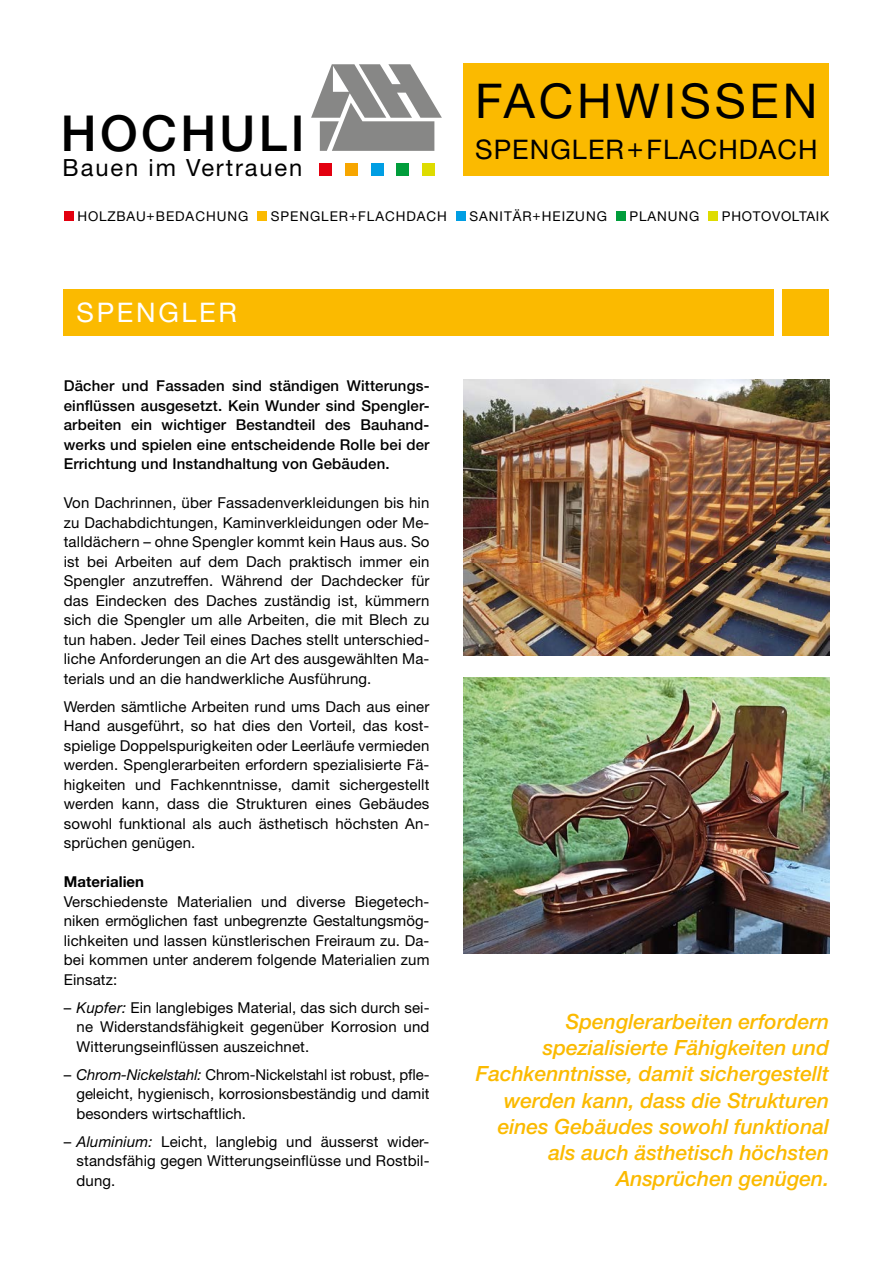
<style>
.page{position:relative;width:893px;height:1263px;background:#fff}
.page>*{position:absolute;margin:0;border:0;box-sizing:border-box;transform-origin:0 0}
.t1{font:500 49.65px "Helvetica Neue LT";letter-spacing:.07em;color:#000}
.t2{font:48px "Helvetica Neue LT";letter-spacing:.08em;color:#000}
.t3{font:27px "Helvetica Neue LT";letter-spacing:.04em;color:#000}
.t4{font:27px "Helvetica Neue LT";letter-spacing:.1em;color:#fff}
.t5{font:23.7px "Helvetica Neue LT";letter-spacing:.08em;color:#000}
.t6{font:italic 500 21px/26.2px "Helvetica Neue";color:#fbba00;text-align:right}
.t7{font:15px/19.5px "Helvetica Neue";letter-spacing:.01em;color:#000;text-align:justify}
.t8{font:500 15px/19.5px "Helvetica Neue";letter-spacing:.01em;color:#000;text-align:justify}
.t9{font:700 15px "Helvetica Neue";letter-spacing:.005em;color:#000}
.t10{font:13.5px "Helvetica Neue LT";letter-spacing:.07em;color:#000}
.t11{font:13.5px "Helvetica Neue LT";letter-spacing:.05em;color:#000}
.s1{font-style:italic}
</style>
<div class="page">
<div style="left:64px;top:289px;width:710px;height:47px;background:#fbba00"></div>
<div style="left:782px;top:289px;width:47px;height:47px;background:#fbba00"></div>
<svg style="left:311px;top:64px;width:131px;height:87px"></svg>
<div style="left:320px;top:163px;width:12px;height:13px;background:#e3000f"></div>
<div style="left:422px;top:163px;width:12px;height:13px;background:#dedc00"></div>
<div style="left:397px;top:163px;width:12px;height:13px;background:#009d3b"></div>
<div style="left:345px;top:163px;width:13px;height:13px;background:#f7a600"></div>
<div style="left:371px;top:163px;width:12px;height:13px;background:#009ee3"></div>
<img style="left:463px;top:379px;width:366px;height:277px">
<div style="left:64px;top:211px;width:10px;height:10px;background:#e3000f"></div>
<div style="left:257px;top:211px;width:10px;height:10px;background:#fbba00"></div>
<div style="left:456px;top:211px;width:10px;height:10px;background:#009ee3"></div>
<div style="left:616px;top:211px;width:9px;height:10px;background:#009d3b"></div>
<div style="left:708px;top:211px;width:10px;height:10px;background:#dedc00"></div>
<div style="left:463px;top:64px;width:366px;height:112px;background:#fbba00"></div>
<img style="left:463px;top:677px;width:366px;height:277px">
<h1 class="t1" style="left:61px;top:103px;width:245px">HOCHULI</h1>
<h3 class="t5" style="left:63px;top:153px;width:241px">Bauen im Vertrauen</h3>
<h2 class="t2" style="left:475px;top:73px;width:344px">FACHWISSEN</h2>
<h3 class="t3" style="left:475px;top:133px;width:344px">SPENGLER + FLACHDACH</h3>
<p class="t10" style="left:77px;top:208px;width:172px">HOLZBAU+BEDACHUNG</p>
<p class="t10" style="left:271px;top:208px;width:178px">SPENGLER+FLACHDACH</p>
<p class="t10" style="left:469px;top:208px;width:139px">SANITÄR+HEIZUNG</p>
<p class="t10" style="left:629px;top:208px;width:72px">PLANUNG</p>
<p class="t11" style="left:722px;top:208px;width:109px">PHOTOVOLTAIK</p>
<h3 class="t4" style="left:77px;top:296px;width:162px">SPENGLER</h3>
<p class="t8" style="left:64px;top:376px;width:367px">Dächer und Fassaden sind ständigen Witterungs&shy;einflüssen ausgesetzt. Kein Wunder sind Spengler&shy;arbeiten ein wichtiger Bestandteil des Bauhand&shy;werks und spielen eine entscheidende Rolle bei der Errichtung und Instandhaltung von Gebäuden.</p>
<p class="t7" style="left:64px;top:493px;width:367px">Von Dachrinnen, über Fassadenverkleidungen bis hin zu Dachabdichtungen, Kaminverkleidungen oder Me&shy;talldächern – ohne Spengler kommt kein Haus aus. So ist bei Arbeiten auf dem Dach praktisch immer ein Spengler anzutreffen. Während der Dachdecker für das Eindecken des Daches zuständig ist, kümmern sich die Spengler um alle Arbeiten, die mit Blech zu tun haben. Jeder Teil eines Daches stellt unterschied&shy;liche Anforderungen an die Art des ausgewählten Ma&shy;terials und an die handwerkliche Ausführung.</p>
<p class="t7" style="left:64px;top:696px;width:367px">Werden sämtliche Arbeiten rund ums Dach aus einer Hand ausgeführt, so hat dies den Vorteil, das kost&shy;spielige Doppelspurigkeiten oder Leerläufe vermieden werden. Spenglerarbeiten erfordern spezialisierte Fä&shy;higkeiten und Fachkenntnisse, damit sichergestellt werden kann, dass die Strukturen eines Gebäudes sowohl funktional als auch ästhetisch höchsten An&shy;sprüchen genügen.</p>
<p class="t9" style="left:64px;top:873px;width:82px">Materialien</p>
<p class="t7" style="left:64px;top:891px;width:367px">Verschiedenste Materialien und diverse Biegetech&shy;niken ermöglichen fast unbegrenzte Gestaltungsmög&shy;lichkeiten und lassen künstlerischen Freiraum zu. Da&shy;bei kommen unter anderem folgende Materialien zum Einsatz:</p>
<p class="t7" style="left:77px;top:997px;width:354px;text-indent:-13px">– <span class="s1">Kupfer:</span> Ein langlebiges Material, das sich durch sei&shy;ne Widerstandsfähigkeit gegenüber Korrosion und Witterungseinflüssen auszeichnet.</p>
<p class="t7" style="left:77px;top:1064px;width:354px;text-indent:-13px">– <span class="s1">Chrom-Nickelstahl:</span> Chrom-Nickelstahl ist robust, pfle&shy;geleicht, hygienisch, korrosionsbeständig und damit besonders wirtschaftlich.</p>
<p class="t7" style="left:77px;top:1131px;width:354px;text-indent:-13px">– <span class="s1">Aluminium:</span> Leicht, langlebig und äusserst wider&shy;standsfähig gegen Witterungseinflüsse und Rostbil&shy;dung.</p>
<h3 class="t6" style="left:476px;top:1008px;width:355px">Spenglerarbeiten erfordern spezialisierte Fähigkeiten und<br>Fachkenntnisse, damit sichergestellt werden kann, dass die Strukturen eines Gebäudes sowohl funktional als auch ästhetisch höchsten<br>Ansprüchen genügen.</h3>
</div>
